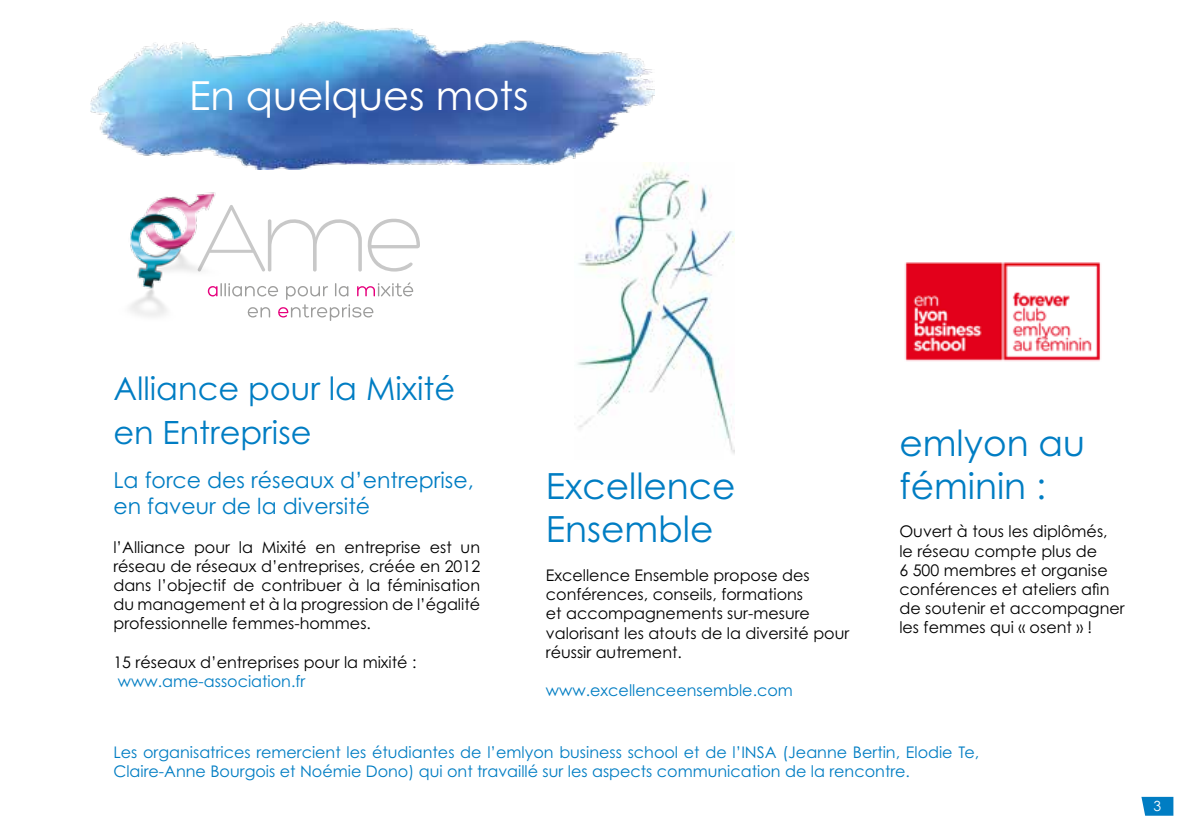
<style>
.page{position:relative;width:1191px;height:840px;background:#fff}
.page>*{position:absolute;margin:0;border:0;box-sizing:border-box;transform-origin:0 0}
.t1{font:40px "Century Gothic";color:#fff}
.t2{font:36px/43.2px "Century Gothic";color:#007dc3}
.t3{font:32px/44px "Century Gothic";color:#007dc3}
.t4{font:22px/26.4px "Century Gothic";color:#007dc3}
.t5{font:16px/19.2px "Century Gothic";color:#000}
.t6{font:16px/19.2px "Century Gothic";color:#007dc3}
.t7{font:14px "Century Gothic";color:#fff}
</style>
<div class="page">
<img style="left:90px;top:21px;width:564px;height:149px">
<img style="left:574px;top:162px;width:160px;height:292px">
<svg style="left:226px;top:205px;width:194px;height:67px"></svg>
<img style="left:129px;top:192px;width:97px;height:125px">
<svg style="left:208px;top:282px;width:205px;height:39px"></svg>
<img style="left:905px;top:262px;width:196px;height:100px">
<svg style="left:1141px;top:796px;width:32px;height:19px"></svg>
<h1 class="t1" style="left:189px;top:71px;width:341px">En quelques mots</h1>
<h3 class="t3" style="left:113px;top:365px;width:343px">Alliance pour la Mixité en Entreprise</h3>
<h3 class="t4" style="left:113px;top:466px;width:362px">La force des réseaux d’entreprise, en faveur de la diversité</h3>
<p class="t5" style="left:113px;top:536px;width:368px;text-align:justify">l’Alliance pour la Mixité en entreprise est un réseau de réseaux d’entreprises, créée en 2012 dans l’objectif de contribuer à la féminisation du management et à la progression de l’égalité professionnelle femmes-hommes.</p>
<p class="t5" style="left:113px;top:652px;width:304px">15 réseaux d’entreprises pour la mixité :</p>
<p class="t6" style="left:118px;top:671px;width:189px">www.ame-association.fr</p>
<h2 class="t2" style="left:546px;top:464px;width:191px">Excellence<br>Ensemble</h2>
<p class="t5" style="left:546px;top:565px;width:305px">Excellence Ensemble propose des conférences, conseils, formations<br>et accompagnements sur-mesure valorisant les atouts de la diversité pour réussir autrement.</p>
<p class="t6" style="left:546px;top:680px;width:249px">www.excellenceensemble.com</p>
<h2 class="t2" style="left:899px;top:420px;width:187px">emlyon au féminin :</h2>
<p class="t5" style="left:899px;top:521px;width:227px">Ouvert à tous les diplômés, le réseau compte plus de<br>6 500 membres et organise conférences et ateliers afin de soutenir et accompagner les femmes qui « osent » !</p>
<p class="t6" style="left:113px;top:742px;width:867px">Les organisatrices remercient les étudiantes de l’emlyon business school et de l’INSA (Jeanne Bertin, Elodie Te,<br>Claire-Anne Bourgois et Noémie Dono) qui ont travaillé sur les aspects communication de la rencontre.</p>
<p class="t7" style="left:1153px;top:796px;width:9px">3</p>
</div>
